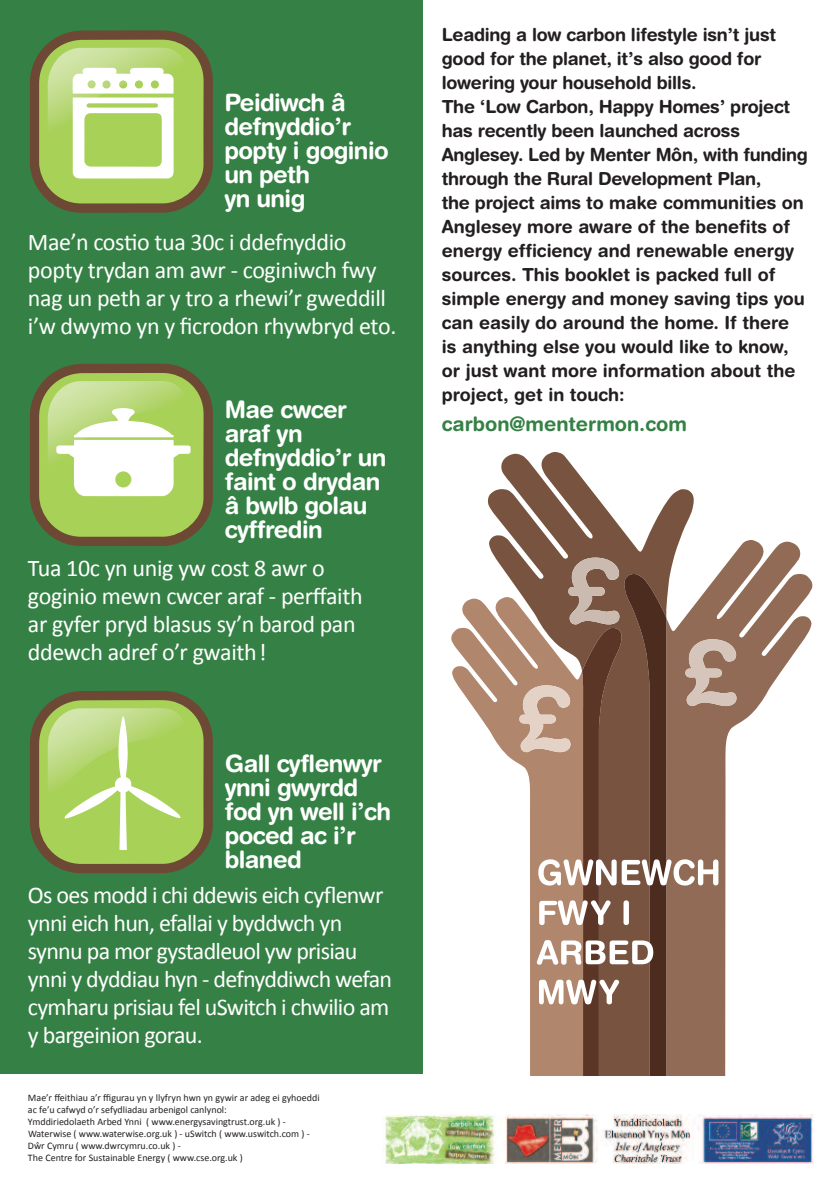
<style>
.page{position:relative;width:840px;height:1191px;background:#fff}
.page>*{position:absolute;margin:0;border:0;box-sizing:border-box;transform-origin:0 0}
.t1{font:24px/28px "Calibri";letter-spacing:-.025em;color:#fff}
.t2{font:700 24px/24px "Helvetica Rounded";letter-spacing:-.025em;color:#fff}
.t3{font:700 20px "Helvetica Rounded";color:#358145}
.t4{font:700 18px/24px "Helvetica Rounded";color:#231f20}
.t5{font:10px/12px "Calibri";color:#231f20}
</style>
<div class="page">
<div style="left:0;top:0;width:423px;height:1074px;background:#358145"></div>
<svg style="left:487px;top:452px;width:206px;height:139px;fill:#785440"></svg>
<svg style="left:451px;top:597px;width:68px;height:167px;fill:#b0866d"></svg>
<svg style="left:649px;top:540px;width:163px;height:185px;fill:#926b56"></svg>
<svg style="left:519px;top:557px;width:217px;height:518px;background:#9d7e6d"></svg>
<svg style="left:30px;top:30px;width:183px;height:183px;background:#a8bd74"></svg>
<svg style="left:30px;top:364px;width:183px;height:182px;background:#acbf7b"></svg>
<svg style="left:30px;top:691px;width:183px;height:182px;background:#9fb862"></svg>
<img style="left:382px;top:1115px;width:432px;height:48px">
<h1 class="t2" style="left:224px;top:93px;width:166px">Peidiwch â defnyddio’r popty i goginio un peth<br>yn unig</h1>
<h1 class="t1" style="left:28px;top:228px;width:370px">Mae’n costio tua 30c i ddefnyddio popty trydan am awr - coginiwch fwy nag un peth ar y tro a rhewi’r gweddill i’w dwymo yn y ficrodon rhywbryd eto.</h1>
<h1 class="t2" style="left:225px;top:400px;width:163px">Mae cwcer araf yn defnyddio’r un faint o drydan â bwlb golau cyffredin</h1>
<h1 class="t1" style="left:28px;top:554px;width:336px">Tua 10c yn unig yw cost 8 awr o goginio mewn cwcer araf - perffaith ar gyfer pryd blasus sy’n barod pan ddewch adref o’r gwaith!</h1>
<h1 class="t2" style="left:225px;top:754px;width:168px">Gall cyflenwyr ynni gwyrdd fod yn well i’ch poced ac i’r blaned</h1>
<h1 class="t1" style="left:28px;top:881px;width:365px">Os oes modd i chi ddewis eich cyflenwr ynni eich hun, efallai y byddwch yn synnu pa mor gystadleuol yw prisiau ynni y dyddiau hyn - defnyddiwch wefan cymharu prisiau fel uSwitch i chwilio am y bargeinion gorau.</h1>
<p class="t5" style="left:28px;top:1091px;width:293px">Mae’r ffeithiau a’r ffigurau yn y llyfryn hwn yn gywir ar adeg ei gyhoeddi ac fe’u cafwyd o’r sefydliadau arbenigol canlynol:<br>Ymddiriedolaeth Arbed Ynni ( www.energysavingtrust.org.uk ) - Waterwise ( www.waterwise.org.uk ) - uSwitch ( www.uswitch.com ) - Dŵr Cymru ( www.dwrcymru.co.uk ) -<br>The Centre for Sustainable Energy ( www.cse.org.uk )</p>
<p class="t4" style="left:442px;top:24px;width:367px">Leading a low carbon lifestyle isn’t just good for the planet, it’s also good for lowering your household bills.<br>The ‘Low Carbon, Happy Homes’ project has recently been launched across Anglesey. Led by Menter Môn, with funding through the Rural Development Plan,<br>the project aims to make communities on Anglesey more aware of the benefits of energy efficiency and renewable energy sources. This booklet is packed full of simple energy and money saving tips you can easily do around the home. If there is anything else you would like to know, or just want more information about the project, get in touch:</p>
<p class="t3" style="left:442px;top:417px;width:246px">carbon@mentermon.com</p>
</div>
